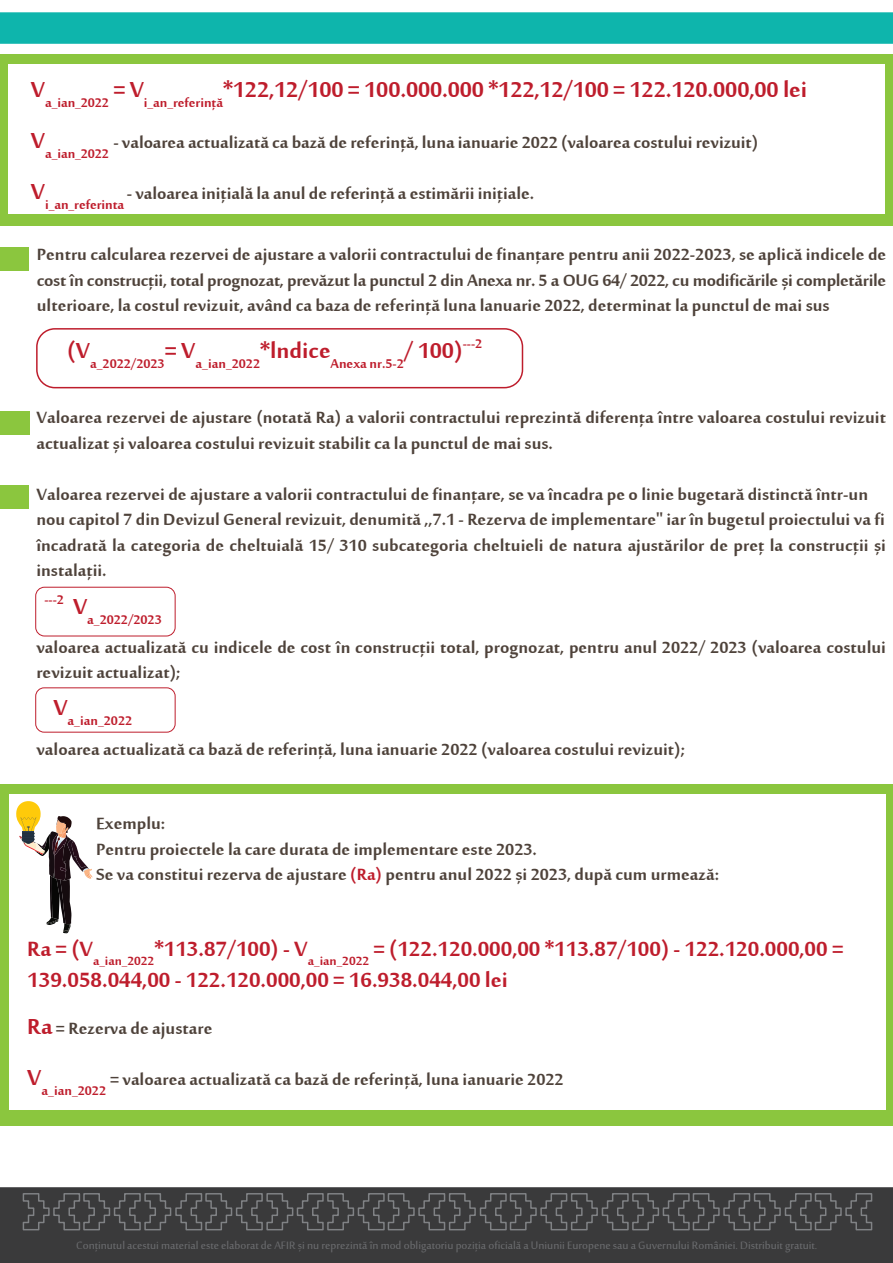
<style>
.page{position:relative;width:893px;height:1263px;background:#fff}
.page>*{position:absolute;margin:0;border:0;box-sizing:border-box;transform-origin:0 0}
.t1{font:700 30px "Sakkal Majalla RO";letter-spacing:-.005em;color:#be1d2c}
.t2{font:700 28.5px/31.5px "Sakkal Majalla RO";color:#be1d2c}
.t3{font:700 22.5px/25.5px "Sakkal Majalla RO";color:#4e423a}
.t4{font:700 17.55px "Sakkal Majalla RO";color:#be1d2c}
.t5{font:14.7px "Sakkal Majalla RO";color:#6c6d70}
.s1{font-size:30px;color:#be1d2c}
.s2{color:#be1d2c}
</style>
<div class="page">
<div style="left:0;top:1187px;width:893px;height:76px;background:#3a3a3b"></div>
<svg style="left:0;top:12px;width:893px;height:43px;fill:#0eb5ac"></svg>
<div style="left:0;top:55px;width:893px;height:171px;background:#8bc63e"></div>
<div style="left:8px;top:65px;width:877px;height:149px;background:#fff"></div>
<div style="left:0;top:248px;width:29px;height:23px;background:#8bc63e"></div>
<div style="left:36px;top:328px;width:487px;height:60px;border:2px solid #be1d2c;border-radius:18px"></div>
<div style="left:0;top:412px;width:29px;height:23px;background:#8bc63e"></div>
<div style="left:0;top:485px;width:28px;height:23px;background:#8bc63e"></div>
<div style="left:35px;top:587px;width:140px;height:49px;border:1px solid #be1d2c;border-radius:9px"></div>
<div style="left:35px;top:687px;width:140px;height:45px;border:1px solid #be1d2c;border-radius:8px"></div>
<div style="left:0;top:784px;width:893px;height:342px;background:#8bc63e"></div>
<div style="left:9px;top:794px;width:877px;height:316px;background:#fff"></div>
<svg style="left:16px;top:801px;width:76px;height:132px"></svg>
<svg style="left:22px;top:1192px;width:851px;height:39px;background:#464648"></svg>
<h1 class="t1" style="left:31px;top:72px;width:778px">V<sub>a_ian_2022</sub> = V<sub>i_an_referință</sub>*122,12/100 = 100.000.000 *122,12/100 = 122.120.000,00 lei</h1>
<p class="t3" style="left:31px;top:131px;width:729px"><span class="s1">V</span><sub>a_ian_2022</sub> - valoarea actualizată ca bază de referință, luna ianuarie 2022 (valoarea costului revizuit)</p>
<p class="t3" style="left:31px;top:182px;width:505px"><span class="s1">V</span><sub>i_an_referinta</sub>- valoarea inițială la anul de referință a estimării inițiale.</p>
<p class="t3" style="left:37px;top:244px;width:851px;text-align:justify">Pentru calcularea rezervei de ajustare a valorii contractului de finanțare pentru anii 2022-2023, se aplică indicele de cost în construcții, total prognozat, prevăzut la punctul 2 din Anexa nr. 5 a OUG 64/ 2022, cu modificările și completările ulterioare, la costul revizuit, având ca baza de referință luna lanuarie 2022, determinat la punctul de mai sus</p>
<p class="t4" style="left:67px;top:354px;width:416px"><sup>(V</sup>a_2022/2023<sup>=</sup> <sup>V</sup>a_ian_2022<sup>*lndice</sup>Anexa nr.5-2<sup>/</sup> <sup>100)</sup>---2</p>
<p class="t3" style="left:36px;top:406px;width:851px">Valoarea rezervei de ajustare (notată Ra) a valorii contractului reprezintă diferența între valoarea costului revizuit actualizat și valoarea costului revizuit stabilit ca la punctul de mai sus.</p>
<p class="t3" style="left:36px;top:483px;width:851px">Valoarea rezervei de ajustare a valorii contractului de finanțare, se va încadra pe o linie bugetară distinctă într-un nou capitol 7 din Devizul General revizuit, denumită ,,7.1 - Rezerva de implementare" iar în bugetul proiectului va fi încadrată la categoria de cheltuială 15/ 310 subcategoria cheltuieli de natura ajustărilor de preț la construcții și instalații.</p>
<p class="t4" style="left:44px;top:610px;width:119px">---2 <sup>V</sup>a_2022/2023</p>
<p class="t3" style="left:36px;top:636px;width:851px">valoarea actualizată cu indicele de cost în construcții total, prognozat, pentru anul 2022/ 2023 (valoarea costului revizuit actualizat);</p>
<p class="t4" style="left:53px;top:711px;width:80px"><sup>V</sup>a_ian_2022</p>
<p class="t3" style="left:36px;top:738px;width:650px">valoarea actualizată ca bază de referință, luna ianuarie 2022 (valoarea costului revizuit);</p>
<p class="t3" style="left:96px;top:812px;width:624px">Exemplu:<br>Pentru proiectele la care durata de implementare este 2023.<br>Se va constitui rezerva de ajustare <span class="s2">(Ra)</span> pentru anul 2022 și 2023, după cum urmează:</p>
<p class="t2" style="left:27px;top:935px;width:818px">Ra = (V<sub>a_ian_2022</sub>*113.87/100) - V<sub>a_ian_2022</sub> = (122.120.000,00 *113.87/100) - 122.120.000,00 =<br>139.058.044,00 - 122.120.000,00 = 16.938.044,00 lei</p>
<p class="t3" style="left:27px;top:1017px;width:187px"><span class="s1">Ra</span> = Rezerva de ajustare</p>
<p class="t3" style="left:27px;top:1068px;width:538px"><span class="s1">V</span><sub>a_ian_2022</sub> = valoarea actualizată ca bază de referință, luna ianuarie 2022</p>
<p class="t5" style="left:76px;top:1238px;width:743px">Conținutul acestui material este elaborat de AFIR și nu reprezintă în mod obligatoriu poziția oficială a Uniunii Europene sau a Guvernului României. Distribuit gratuit.</p>
</div>
